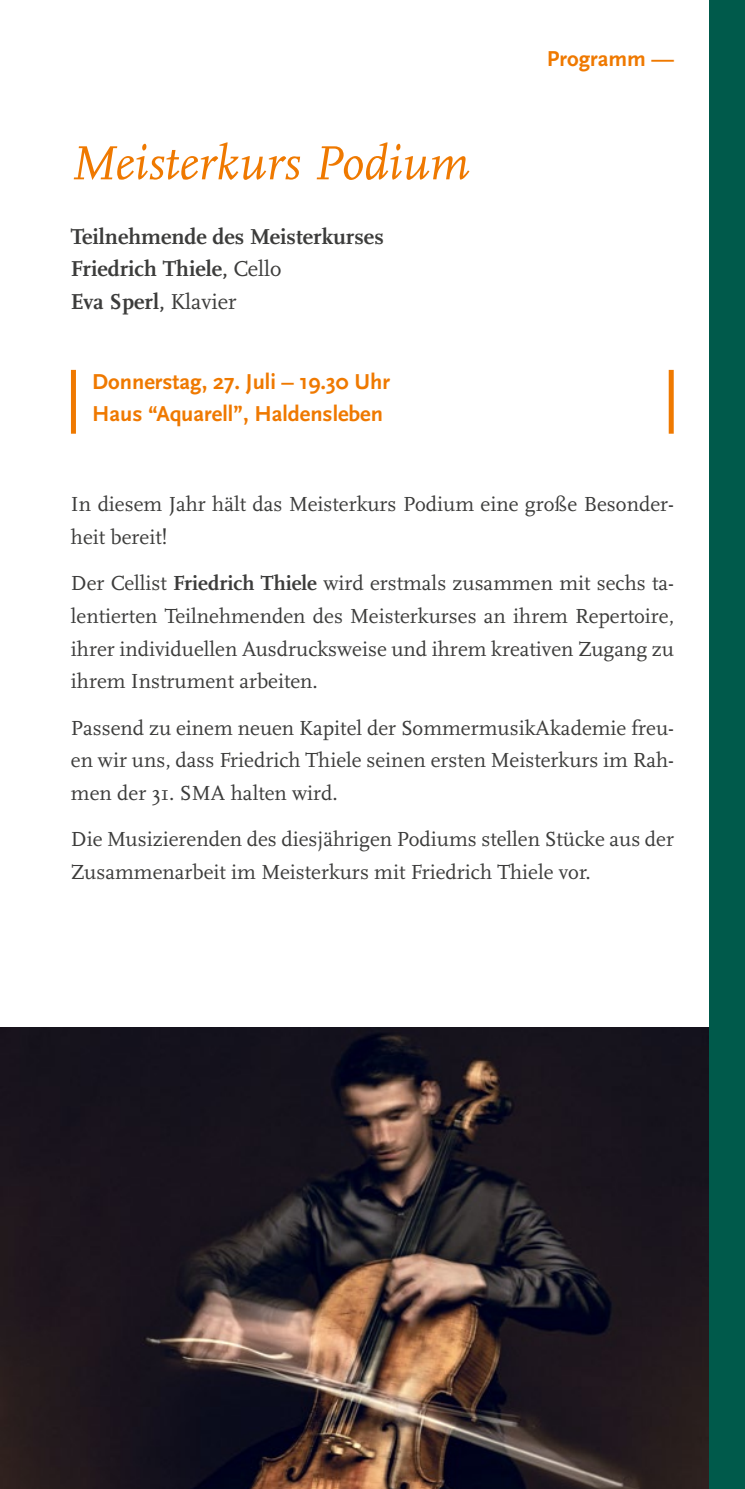
<style>
.page{position:relative;width:745px;height:1489px;background:#fff}
.page>*{position:absolute;margin:0;border:0;box-sizing:border-box;transform-origin:0 0}
.t1{font:italic 50px "Scala";color:#ef7900}
.t2{font:700 22.5px/32.5px "Scala";color:#3c3c3b}
.t3{font:700 22.5px/32.5px "Scala Sans";color:#ef7900}
.t4{font:21.25px/32.5px "Scala";color:#3c3c3b}
.s1{font-weight:400}
.s2{font-weight:700}
</style>
<div class="page">
<div style="left:71px;top:370px;width:5px;height:63px;background:#ef7900"></div>
<div style="left:668px;top:370px;width:5px;height:63px;background:#ef7900"></div>
<img style="left:0;top:1027px;width:709px;height:461px">
<div style="left:709px;top:0;width:35px;height:1488px;background:#005a4b"></div>
<h1 class="t1" style="left:71px;top:140px;width:399px">Meisterkurs Podium</h1>
<p class="t2" style="left:71px;top:221px;width:314px">Teilnehmende des Meisterkurses<br>Friedrich Thiele, <span class="s1">Cello<br></span>Eva Sperl, <span class="s1">Klavier</span></p>
<p class="t3" style="left:92px;top:367px;width:299px">Donnerstag, 27. Juli – 19.30 Uhr<br>Haus “Aquarell”, Haldensleben</p>
<p class="t3" style="left:546px;top:44px;width:128px">Programm —</p>
<p class="t4" style="left:71px;top:489px;width:604px">In diesem Jahr hält das Meisterkurs Podium eine große Besonder&shy;heit bereit!</p>
<p class="t4" style="left:71px;top:568px;width:604px;text-align:justify">Der Cellist <span class="s2">Friedrich Thiele</span> wird erstmals zusammen mit sechs ta&shy;lentierten Teilnehmenden des Meisterkurses an ihrem Repertoire, ihrer individuellen Ausdrucksweise und ihrem kreativen Zugang zu ihrem Instrument arbeiten.</p>
<p class="t4" style="left:71px;top:712px;width:604px;text-align:justify">Passend zu einem neuen Kapitel der SommermusikAkademie freu&shy;en wir uns, dass Friedrich Thiele seinen ersten Meisterkurs im Rah&shy;men der 31. SMA halten wird.</p>
<p class="t4" style="left:71px;top:824px;width:604px">Die Musizierenden des diesjährigen Podiums stellen Stücke aus der<br>Zusammenarbeit im Meisterkurs mit Friedrich Thiele vor.</p>
</div>
